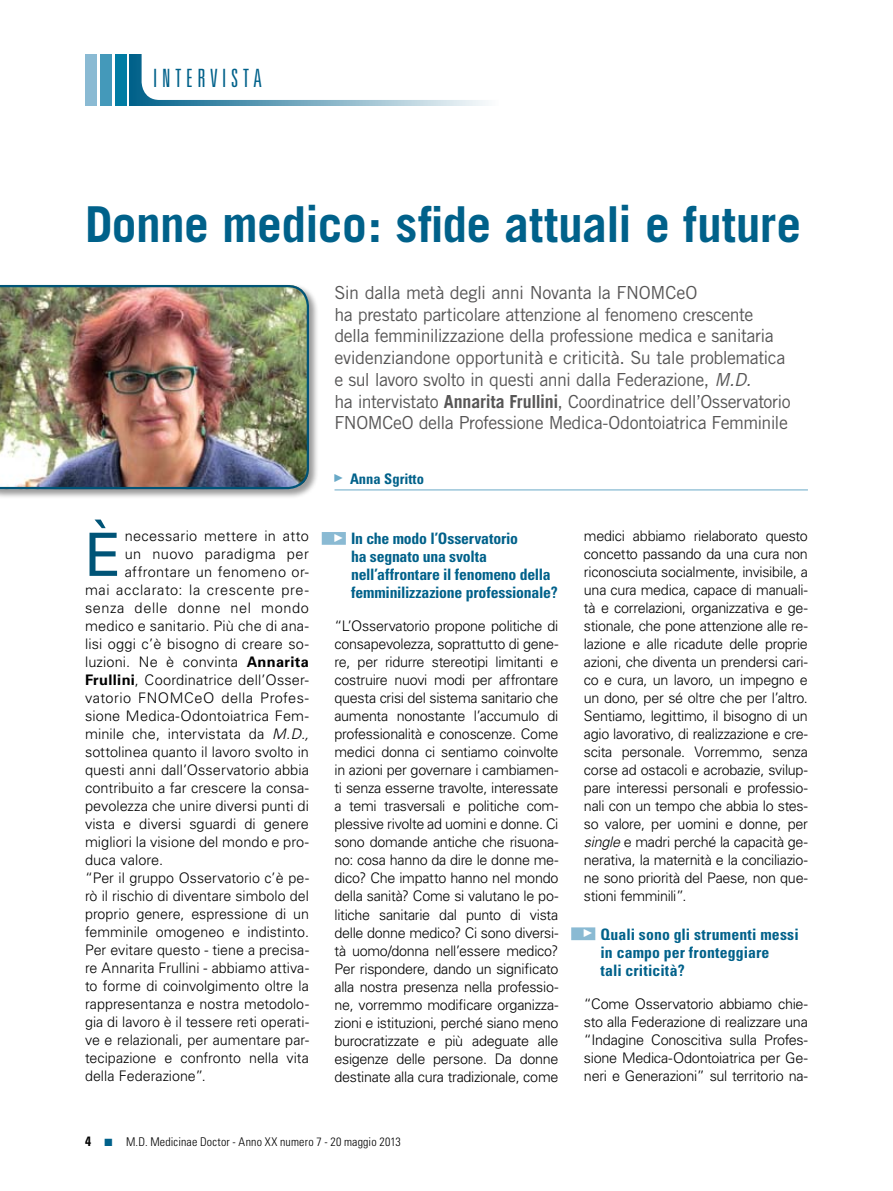
<style>
.page{position:relative;width:893px;height:1191px;background:#fff}
.page>*{position:absolute;margin:0;border:0;box-sizing:border-box;transform-origin:0 0}
.t1{font:59.7px "Univers";color:#005477}
.t2{font:700 49.5px "Trade Gothic";letter-spacing:-.01em;color:#00618a}
.t3{font:300 ultra-condensed 25.2px "Univers";letter-spacing:.185em;color:#00618a}
.t4{font:18px/21.8px "Trade Gothic";letter-spacing:-.025em;color:#575656}
.t5{font:700 condensed 15.75px/18px "Univers";letter-spacing:-.005em;color:#00618a}
.t6{font:300 14.55px/18px "Univers";letter-spacing:.005em;color:#000;text-align:justify}
.t7{font:300 14.55px "Univers";letter-spacing:.04em;color:#000}
.t8{font:300 14.55px "Univers";letter-spacing:.035em;color:#000}
.t9{font:700 condensed 14.55px "Univers";color:#00618a}
.t10{font:300 condensed 12px "Univers";letter-spacing:.015em;color:#000}
.s1{font-style:italic}
.s2{font-weight:700}
.s3{font-weight:700;font-size:13.5px}
.s4{color:#00618a}
</style>
<div class="page">
<div style="left:130px;top:54px;width:369px;height:51px;background:linear-gradient(to right,#03638b,#fbfcfd)"></div>
<div style="left:115px;top:54px;width:12px;height:51px;background:#007ca3"></div>
<div style="left:100px;top:54px;width:12px;height:51px;background:#4499ba"></div>
<div style="left:85px;top:54px;width:12px;height:51px;background:#8abad3"></div>
<div style="left:142px;top:0;width:377px;height:100px;background:#fff;border-radius:18px"></div>
<div style="left:322px;top:532px;width:24px;height:13px;background:#8abad3"></div>
<div style="left:571px;top:927px;width:24px;height:13px;background:#8abad3"></div>
<hr style="left:334px;top:489px;width:474px;height:1px;background:#69a9c7">
<div style="left:0;top:283px;width:325px;height:222px;background:#000;opacity:.4"></div>
<img style="left:0;top:285px;width:309px;height:204px">
<h3 class="t3" style="left:153px;top:65px;width:110px">INTERVISTA</h3>
<h2 class="t2" style="left:85px;top:194px;width:718px">Donne medico: sfide attuali e future</h2>
<p class="t4" style="left:334px;top:281px;width:458px">Sin dalla metà degli anni Novanta la FNOMCeO<br>ha prestato particolare attenzione al fenomeno crescente della femminilizzazione della professione medica e sanitaria evidenziandone opportunità e criticità. Su tale problematica e sul lavoro svolto in questi anni dalla Federazione, <span class="s1">M.D.<br></span>ha intervistato <span class="s2">Annarita Frullini</span>, Coordinatrice dell’Osservatorio FNOMCeO della Professione Medica-Odontoiatrica Femminile</p>
<h1 class="t1" style="left:85px;top:517px;width:38px">È</h1>
<p class="t6" style="left:125px;top:526px;width:186px">necessario mettere in atto</p>
<p class="t8" style="left:125px;top:544px;width:186px">un nuovo paradigma per</p>
<p class="t6" style="left:125px;top:562px;width:186px">affrontare un fenomeno or-</p>
<p class="t7" style="left:85px;top:580px;width:225px">mai acclarato: la crescente pre-</p>
<p class="t7" style="left:85px;top:598px;width:225px">senza delle donne nel mondo</p>
<p class="t6" style="left:85px;top:616px;width:225px">medico e sanitario. Più che di ana-</p>
<p class="t6" style="left:85px;top:634px;width:225px">lisi oggi c’è bisogno di creare so-</p>
<p class="t6" style="left:85px;top:652px;width:225px">luzioni. Ne è convinta <span class="s2">Annarita</span></p>
<p class="t6" style="left:85px;top:670px;width:225px"><span class="s2">Frullini</span>, Coordinatrice dell’Osser-</p>
<p class="t8" style="left:85px;top:688px;width:225px">vatorio FNOMCeO della Profes-</p>
<p class="t6" style="left:85px;top:706px;width:225px">sione Medica-Odontoiatrica Fem-</p>
<p class="t6" style="left:85px;top:724px;width:225px">minile che, intervistata da <span class="s1">M.D.,</span></p>
<p class="t6" style="left:85px;top:742px;width:225px">sottolinea quanto il lavoro svolto in</p>
<p class="t6" style="left:85px;top:760px;width:225px">questi anni dall’Osservatorio abbia</p>
<p class="t6" style="left:85px;top:778px;width:225px">contribuito a far crescere la consa-</p>
<p class="t6" style="left:85px;top:796px;width:225px">pevolezza che unire diversi punti di</p>
<p class="t6" style="left:85px;top:814px;width:225px">vista e diversi sguardi di genere</p>
<p class="t6" style="left:85px;top:832px;width:225px">migliori la visione del mondo e pro-</p>
<p class="t6" style="left:85px;top:850px;width:80px">duca valore.</p>
<p class="t6" style="left:85px;top:868px;width:225px">“Per il gruppo Osservatorio c’è pe-</p>
<p class="t6" style="left:85px;top:886px;width:225px">rò il rischio di diventare simbolo del</p>
<p class="t6" style="left:85px;top:904px;width:225px">proprio genere, espressione di un</p>
<p class="t6" style="left:85px;top:922px;width:225px">femminile omogeneo e indistinto.</p>
<p class="t6" style="left:85px;top:940px;width:225px">Per evitare questo - tiene a precisa-</p>
<p class="t6" style="left:85px;top:958px;width:225px">re Annarita Frullini - abbiamo attiva-</p>
<p class="t6" style="left:85px;top:976px;width:225px">to forme di coinvolgimento oltre la</p>
<p class="t6" style="left:85px;top:994px;width:225px">rappresentanza e nostra metodolo-</p>
<p class="t6" style="left:85px;top:1012px;width:225px">gia di lavoro è il tessere reti operati-</p>
<p class="t6" style="left:85px;top:1030px;width:225px">ve e relazionali, per aumentare par-</p>
<p class="t6" style="left:85px;top:1048px;width:225px">tecipazione e confronto nella vita</p>
<p class="t6" style="left:85px;top:1066px;width:122px">della Federazione”.</p>
<p class="t9" style="left:334px;top:470px;width:91px"><sup>¼</sup> Anna Sgritto</p>
<p class="t5" style="left:351px;top:530px;width:208px;text-indent:-17px"><sup>¼</sup> In che modo l’Osservatorio<br>ha segnato una svolta nell’affrontare il fenomeno della femminilizzazione professionale?</p>
<p class="t6" style="left:334px;top:617px;width:225px">“L’Osservatorio propone politiche di consapevolezza, soprattutto di gene&shy;re, per ridurre stereotipi limitanti e costruire nuovi modi per affrontare questa crisi del sistema sanitario che aumenta nonostante l’accumulo di professionalità e conoscenze. Come medici donna ci sentiamo coinvolte in azioni per governare i cambiamen&shy;ti senza esserne travolte, interessate a temi trasversali e politiche com&shy;plessive rivolte ad uomini e donne. Ci sono domande antiche che risuona&shy;no: cosa hanno da dire le donne me&shy;dico? Che impatto hanno nel mondo della sanità? Come si valutano le po&shy;litiche sanitarie dal punto di vista delle donne medico? Ci sono diversi&shy;tà uomo/donna nell’essere medico?<br>Per rispondere, dando un significato alla nostra presenza nella professio&shy;ne, vorremmo modificare organizza&shy;zioni e istituzioni, perché siano meno burocratizzate e più adeguate alle esigenze delle persone. Da donne destinate alla cura tradizionale, come</p>
<p class="t10" style="left:85px;top:1135px;width:317px"><span class="s3">4</span> <span class="s4">■</span> M.D. Medicinae Doctor - Anno XX numero 7 - 20 maggio 2013</p>
<p class="t6" style="left:584px;top:526px;width:225px">medici abbiamo rielaborato questo concetto passando da una cura non riconosciuta socialmente, invisibile, a una cura medica, capace di manuali&shy;tà e correlazioni, organizzativa e ge&shy;stionale, che pone attenzione alle re&shy;lazione e alle ricadute delle proprie azioni, che diventa un prendersi cari&shy;co e cura, un lavoro, un impegno e un dono, per sé oltre che per l’altro.<br>Sentiamo, legittimo, il bisogno di un agio lavorativo, di realizzazione e cre&shy;scita personale. Vorremmo, senza corse ad ostacoli e acrobazie, svilup&shy;pare interessi personali e professio&shy;nali con un tempo che abbia lo stes&shy;so valore, per uomini e donne, per <span class="s1">single</span> e madri perché la capacità ge&shy;nerativa, la maternità e la conciliazio&shy;ne sono priorità del Paese, non que&shy;stioni femminili”.</p>
<p class="t5" style="left:601px;top:925px;width:200px;text-indent:-17px"><sup>¼</sup> Quali sono gli strumenti messi in campo per fronteggiare<br>tali criticità?</p>
<p class="t6" style="left:584px;top:994px;width:225px">“Come Osservatorio abbiamo chie&shy;sto alla Federazione di realizzare una “Indagine Conoscitiva sulla Profes&shy;sione Medica-Odontoiatrica per Ge&shy;neri e Generazioni” sul territorio na-</p>
</div>
